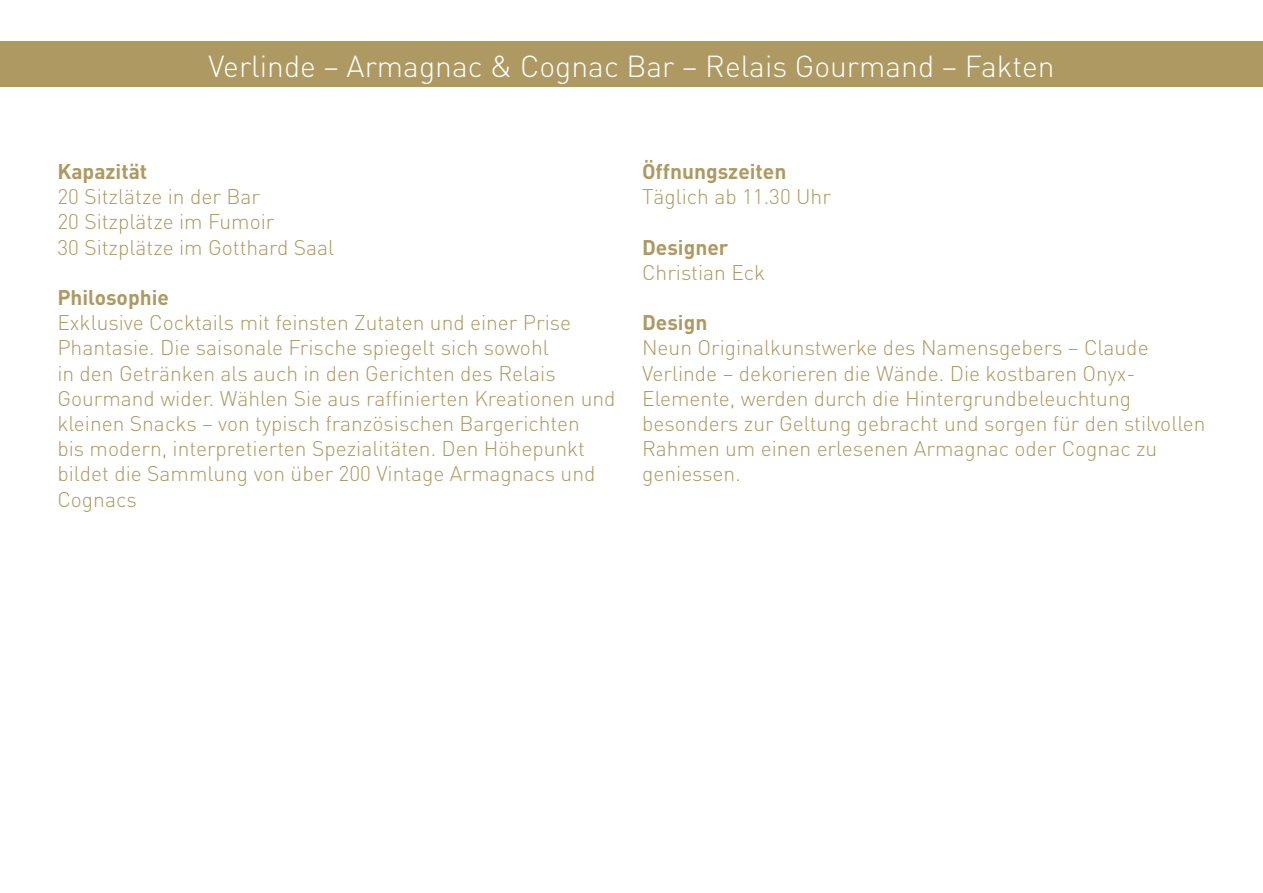
<style>
.page{position:relative;width:1263px;height:893px;background:#fff}
.page>*{position:absolute;margin:0;border:0;box-sizing:border-box;transform-origin:0 0}
.t1{font:300 30px "DIN";color:#fff}
.t2{font:300 21px/25.2px "DIN";color:#ae9962}
.t3{font:700 21px "DIN";color:#ae9962}
</style>
<div class="page">
<div style="left:0;top:42px;width:1263px;height:45px;background:#ae9962"></div>
<h1 class="t1" style="left:208px;top:47px;width:847px">Verlinde – Armagnac &amp; Cognac Bar – Relais Gourmand – Fakten</h1>
<p class="t3" style="left:57px;top:158px;width:91px">Kapazität</p>
<p class="t2" style="left:57px;top:184px;width:278px">20 Sitzlätze in der Bar<br>20 Sitzplätze im Fumoir<br>30 Sitzplätze im Gotthard Saal</p>
<p class="t3" style="left:57px;top:284px;width:113px">Philosophie</p>
<p class="t2" style="left:57px;top:310px;width:560px">Exklusive Cocktails mit feinsten Zutaten und einer Prise Phantasie. Die saisonale Frische spiegelt sich sowohl<br>in den Getränken als auch in den Gerichten des Relais Gourmand wider. Wählen Sie aus raffinierten Kreationen und kleinen Snacks – von typisch französischen Bargerichten<br>bis modern, interpretierten Spezialitäten. Den Höhepunkt bildet die Sammlung von über 200 Vintage Armagnacs und Cognacs</p>
<p class="t3" style="left:642px;top:158px;width:146px">Öffnungszeiten</p>
<p class="t2" style="left:642px;top:184px;width:190px">Täglich ab 11.30 Uhr</p>
<p class="t3" style="left:642px;top:233px;width:88px">Designer</p>
<p class="t2" style="left:642px;top:259px;width:125px">Christian Eck</p>
<p class="t3" style="left:642px;top:309px;width:67px">Design</p>
<p class="t2" style="left:642px;top:335px;width:565px">Neun Originalkunstwerke des Namensgebers – Claude Verlinde – dekorieren die Wände. Die kostbaren Onyx-Elemente, werden durch die Hintergrundbeleuchtung besonders zur Geltung gebracht und sorgen für den stilvollen Rahmen um einen erlesenen Armagnac oder Cognac zu geniessen.</p>
</div>
